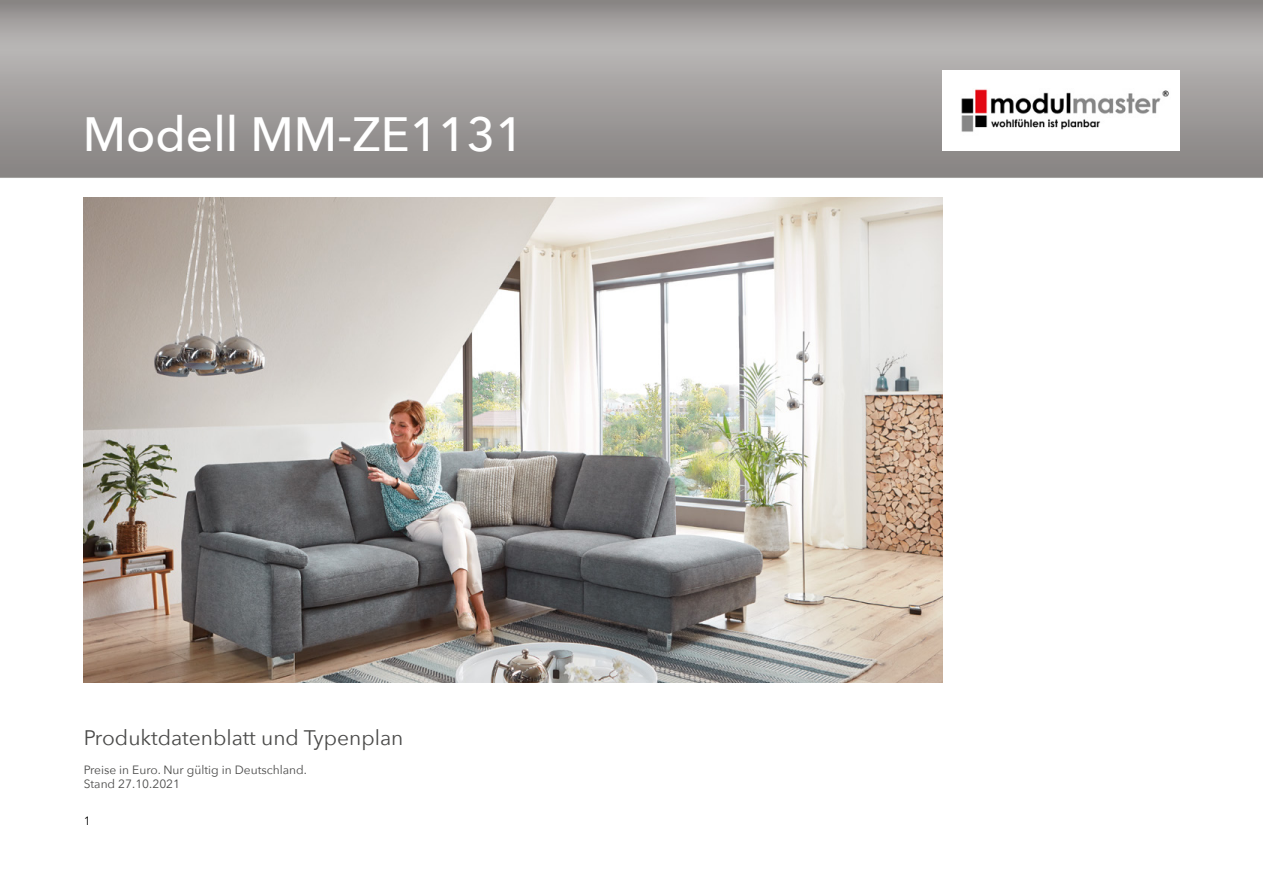
<style>
.page{position:relative;width:1263px;height:893px;background:#fff}
.page>*{position:absolute;margin:0;border:0;box-sizing:border-box;transform-origin:0 0}
.t1{font:500 48px "Avenir Next";color:#fff}
.t2{font:21px "Avenir Next";color:#4a4a49}
.t3{font:12px/14.4px "Avenir Next";color:#4a4a49}
.t4{font:12px "Avenir Next";color:#000}
</style>
<div class="page">
<img style="left:961px;top:88px;width:208px;height:45px">
<img style="left:84px;top:197px;width:858px;height:486px">
<h1 class="t1" style="left:83px;top:94px;width:443px">Modell MM-ZE1131</h1>
<h2 class="t2" style="left:84px;top:720px;width:321px">Produktdatenblatt und Typenplan</h2>
<p class="t3" style="left:84px;top:762px;width:225px">Preise in Euro. Nur gültig in Deutschland.<br>Stand 27.10.2021</p>
<p class="t4" style="left:84px;top:811px;width:8px">1</p>
</div>
